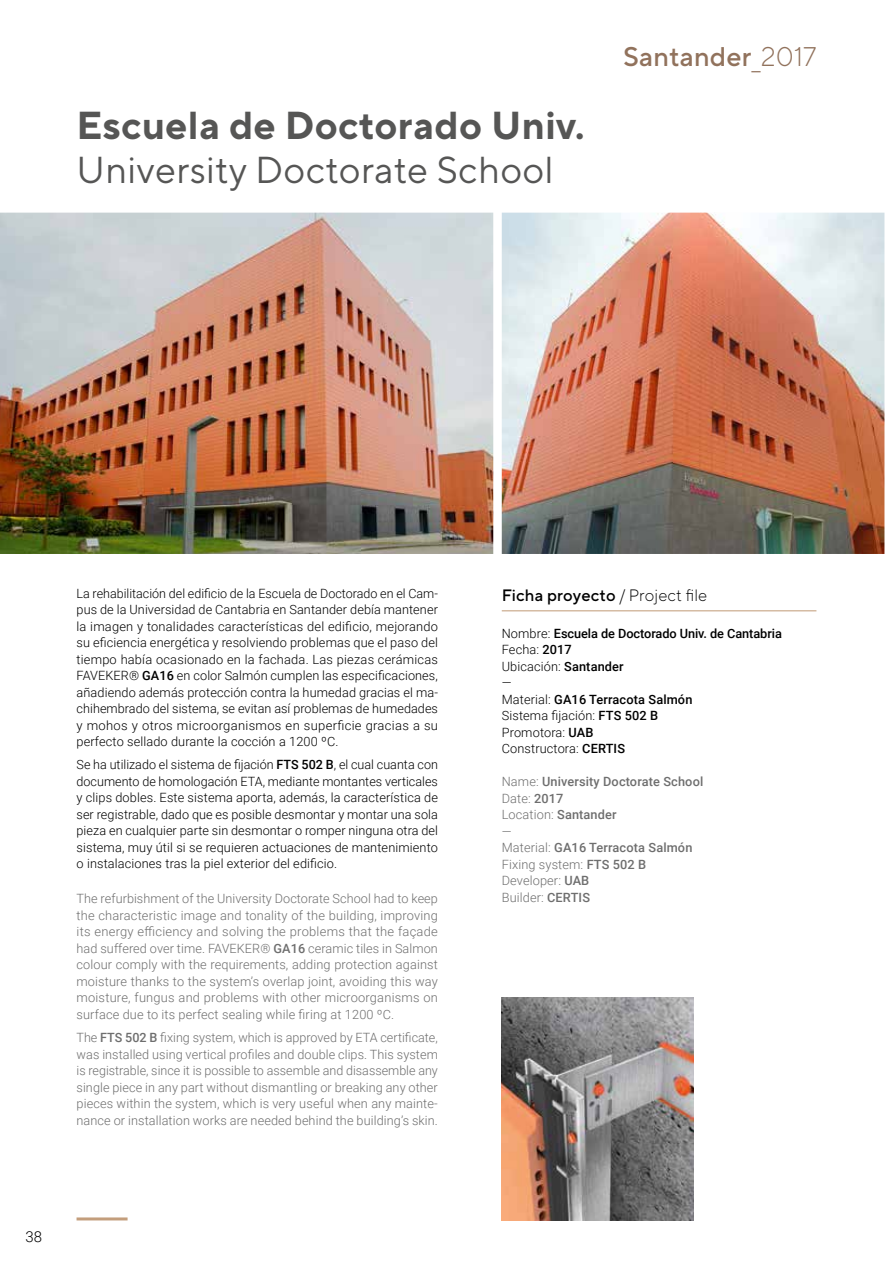
<style>
.page{position:relative;width:893px;height:1263px;background:#fff}
.page>*{position:absolute;margin:0;border:0;box-sizing:border-box;transform-origin:0 0}
.t1{font:700 39px "TT Norms Pro";letter-spacing:.01em;color:#565655}
.t2{font:37.5px "TT Norms Pro";letter-spacing:.01em;color:#565655}
.t3{font:500 27px "TT Norms Pro";letter-spacing:.01em;color:#91725c}
.t4{font:500 16.5px "TT Norms Pro";letter-spacing:.01em;color:#000}
.t5{font:300 15px "Roboto";color:#000}
.t6{font:300 12.75px/16.5px "Roboto";letter-spacing:.01em;color:#000;text-align:justify}
.t7{font:300 12.75px/16.5px "Roboto";letter-spacing:.01em;color:#6e6e6e;text-align:justify}
.t8{font:500 12.75px/16.5px "Roboto";letter-spacing:-.005em;color:#000}
.t9{font:500 12.75px/16.5px "Roboto";letter-spacing:.01em;color:#6e6e6e}
.s1{font-weight:300}
.s2{font-weight:500}
</style>
<div class="page">
<hr style="left:502px;top:610px;width:314px;height:1px;background:#c39e7c">
<img style="left:0;top:213px;width:493px;height:341px">
<img style="left:502px;top:213px;width:382px;height:341px">
<img style="left:502px;top:998px;width:191px;height:222px">
<hr style="left:77px;top:1217px;width:51px;height:3px;background:#c39e7c">
<h1 class="t1" style="left:77px;top:100px;width:509px">Escuela de Doctorado Univ.</h1>
<h2 class="t2" style="left:77px;top:146px;width:479px">University Doctorate School</h2>
<h3 class="t3" style="left:623px;top:39px;width:195px">Santander<span class="s1">_2017</span></h3>
<p class="t6" style="left:77px;top:584px;width:363px">La rehabilitación del edificio de la Escuela de Doctorado en el Cam&shy;pus de la Universidad de Cantabria en Santander debía mantener la imagen y tonalidades características del edificio, mejorando su eficiencia energética y resolviendo problemas que el paso del tiempo había ocasionado en la fachada. Las piezas cerámicas FAVEKER® <span class="s2">GA16</span> en color Salmón cumplen las especificaciones, añadiendo además protección contra la humedad gracias el ma&shy;chihembrado del sistema, se evitan así problemas de humedades y mohos y otros microorganismos en superficie gracias a su perfecto sellado durante la cocción a 1200 ºC.</p>
<p class="t6" style="left:77px;top:756px;width:363px">Se ha utilizado el sistema de fijación <span class="s2">FTS 502 B</span>, el cual cuanta con documento de homologación ETA, mediante montantes verticales y clips dobles. Este sistema aporta, además, la característica de ser registrable, dado que es posible desmontar y montar una sola pieza en cualquier parte sin desmontar o romper ninguna otra del sistema, muy útil si se requieren actuaciones de mantenimiento o instalaciones tras la piel exterior del edificio.</p>
<p class="t7" style="left:77px;top:890px;width:363px">The refurbishment of the University Doctorate School had to keep the characteristic image and tonality of the building, improving its energy efficiency and solving the problems that the façade had suffered over time. FAVEKER® <span class="s2">GA16</span> ceramic tiles in Salmon colour comply with the requirements, adding protection against moisture thanks to the system’s overlap joint, avoiding this way moisture, fungus and problems with other microorganisms on surface due to its perfect sealing while firing at 1200 ºC.</p>
<p class="t7" style="left:77px;top:1029px;width:363px">The <span class="s2">FTS 502 B</span> fixing system, which is approved by ETA certificate, was installed using vertical profiles and double clips. This system is registrable, since it is possible to assemble and disassemble any single piece in any part without dismantling or breaking any other pieces within the system, which is very useful when any mainte&shy;nance or installation works are needed behind the building’s skin.</p>
<p class="t5" style="left:26px;top:1226px;width:18px">38</p>
<p class="t4" style="left:502px;top:584px;width:207px">Ficha proyecto <span class="s1">/ Project file</span></p>
<p class="t8" style="left:502px;top:624px;width:282px"><span class="s1">Nombre:</span> Escuela de Doctorado Univ. de Cantabria<br><span class="s1">Fecha:</span> 2017<br><span class="s1">Ubicación:</span> Santander<br><span class="s1">—<br>Material:</span> GA16 Terracota Salmón<br><span class="s1">Sistema fijación:</span> FTS 502 B<br><span class="s1">Promotora:</span> UAB<br><span class="s1">Constructora:</span> CERTIS</p>
<p class="t9" style="left:502px;top:773px;width:203px"><span class="s1">Name:</span> University Doctorate School<br><span class="s1">Date:</span> 2017<br><span class="s1">Location:</span> Santander<br><span class="s1">—<br>Material:</span> GA16 Terracota Salmón<br><span class="s1">Fixing system:</span> FTS 502 B<br><span class="s1">Developer:</span> UAB<br><span class="s1">Builder:</span> CERTIS</p>
</div>
